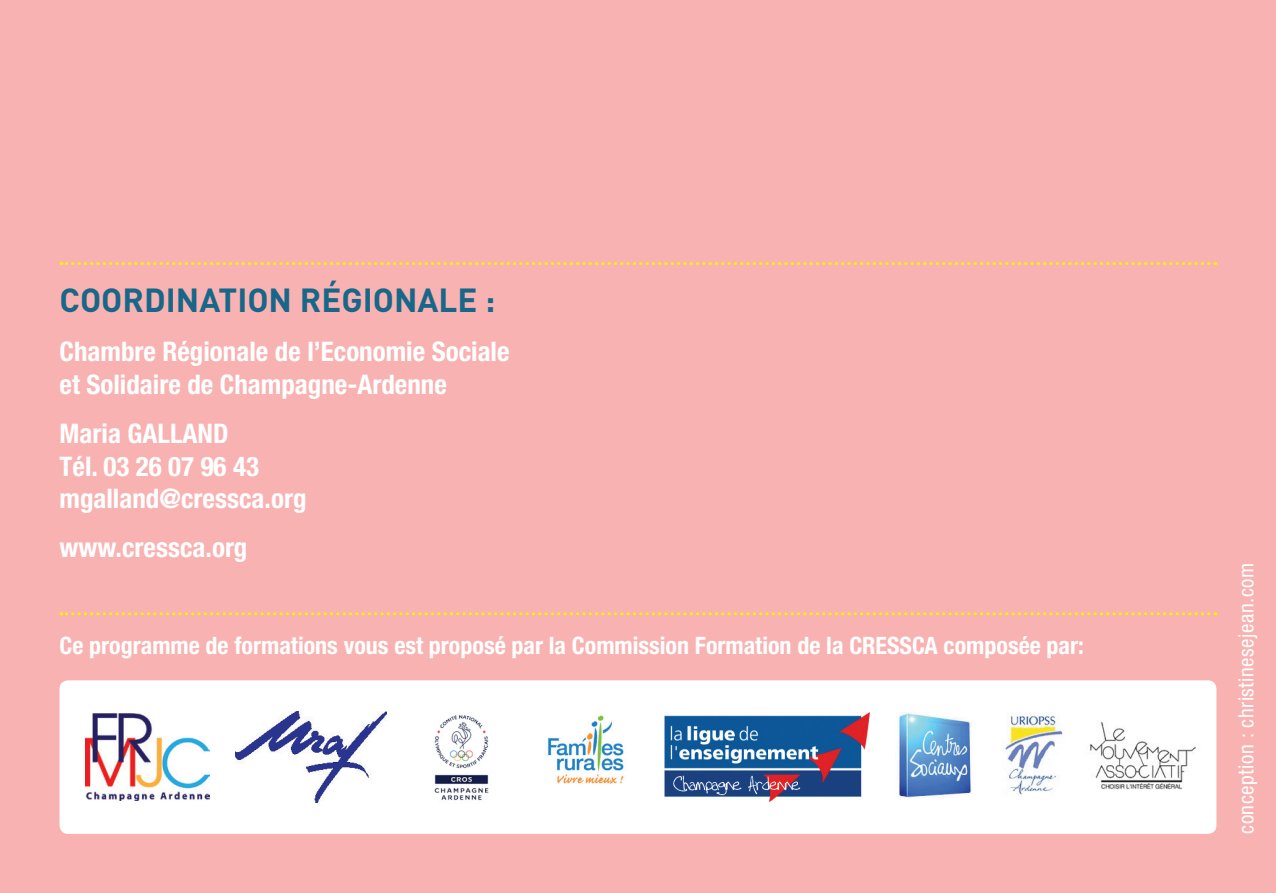
<style>
.page{position:relative;width:1276px;height:893px;background:#f8b2b1}
.page>*{position:absolute;margin:0;border:0;box-sizing:border-box;transform-origin:0 0}
.t1{font:700 33px "DIN";color:#166789}
.t2{font:700 condensed 27px/32.4px "Helvetica Neue";color:#fff}
.t3{font:700 condensed 24px "Helvetica Neue";color:#fff}
.t4{font:condensed 21px "Helvetica Neue";letter-spacing:.025em;color:#fff}
</style>
<div class="page">
<div style="left:60px;top:680px;width:1156px;height:154px;background:#fff;border-radius:9px"></div>
<svg style="left:61px;top:612px;width:1148px;height:3px"></svg>
<svg style="left:61px;top:262px;width:1148px;height:3px"></svg>
<img style="left:85px;top:714px;width:124px;height:87px">
<img style="left:235px;top:711px;width:152px;height:92px">
<img style="left:434px;top:715px;width:55px;height:86px">
<img style="left:547px;top:715px;width:77px;height:69px">
<img style="left:664px;top:712px;width:205px;height:90px">
<img style="left:898px;top:712px;width:74px;height:86px">
<img style="left:1005px;top:715px;width:58px;height:81px">
<img style="left:1090px;top:721px;width:106px;height:69px">
<p class="t1" style="left:60px;top:278px;width:437px">COORDINATION RÉGIONALE :</p>
<p class="t2" style="left:60px;top:335px;width:451px">Chambre Régionale de l’Economie Sociale et Solidaire de Champagne-Ardenne</p>
<p class="t2" style="left:60px;top:417px;width:248px">Maria GALLAND<br>Tél. 03 26 07 96 43 mgalland@cressca.org</p>
<p class="t2" style="left:60px;top:531px;width:189px">www.cressca.org</p>
<p class="t3" style="left:60px;top:630px;width:1026px">Ce programme de formations vous est proposé par la Commission Formation de la CRESSCA composée par:</p>
<p class="t4" style="left:1233px;top:834px;width:272px;rotate:-90deg">conception : christinesejean.com</p>
</div>
